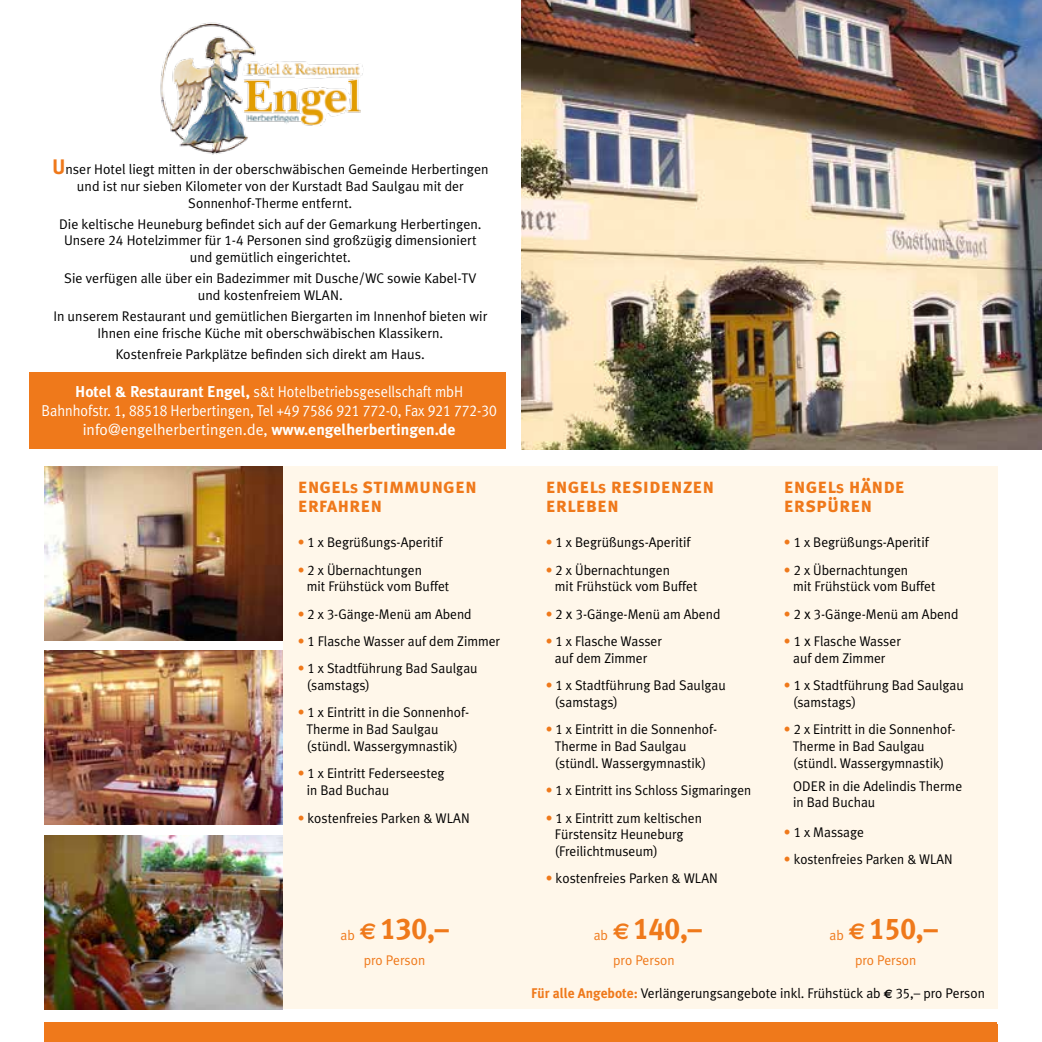
<style>
.page{position:relative;width:1042px;height:1042px;background:#fff}
.page>*{position:absolute;margin:0;border:0;box-sizing:border-box;transform-origin:0 0}
.t1{font:30.1px "Meta Plus Bold Caps";color:#ef791b}
.t2{font:21px/19.2px "Meta Plus Bold Caps";color:#ef791b}
.t3{font:15.75px/18.9px "Meta Plus Normal";color:#fff;text-align:center;scale:.91 1}
.t4{font:14px/16.8px "Meta Plus Normal";color:#000}
.t5{font:14px "Meta Plus Normal";color:#000;scale:.95 1}
.t6{font:14px "Meta Plus Normal";color:#ef791b}
.s1{font-family:"Meta Plus Bold Caps";font-size:21px;color:#ef791b}
.s2{font-family:"Meta Plus Normal Caps"}
.s3{font-family:"Meta Plus";font-weight:700}
.s4{font-family:"Meta Plus";font-weight:700;font-size:17.5px}
.s5{color:#ef791b}
.s6{font-family:"Meta Plus Normal";font-size:14px}
.s7{font-family:"Euro Sans";font-weight:700;font-size:22.75px}
.s8{font-family:"Meta Plus";font-weight:700;color:#ef791b}
.s9{font-family:"Euro Sans";font-weight:700;font-size:12.25px}
</style>
<div class="page">
<div style="left:283px;top:466px;width:714px;height:543px;background:#fff7ea"></div>
<img style="left:45px;top:835px;width:238px;height:174px">
<img style="left:45px;top:651px;width:238px;height:173px">
<img style="left:45px;top:466px;width:238px;height:174px">
<img style="left:521px;top:0;width:521px;height:449px">
<div style="left:45px;top:1022px;width:952px;height:20px;background:#ef791b"></div>
<img style="left:160px;top:22px;width:203px;height:133px">
<div style="left:30px;top:372px;width:476px;height:77px;background:#ef791b"></div>
<p class="t4" style="left:52px;top:160px;width:438px;text-align:center"><span class="s1">U</span>nser Hotel liegt mitten in der oberschwäbischen Gemeinde Herbertingen und ist nur sieben Kilometer von der Kurstadt Bad Saulgau mit der<br>Sonnenhof-Therme entfernt.</p>
<p class="t4" style="left:59px;top:215px;width:424px;text-align:center">Die keltische Heuneburg befindet sich auf der Gemarkung Herbertingen.<br>Unsere <span class="s2">24</span> Hotelzimmer für <span class="s2">1-4</span> Personen sind großzügig dimensioniert und gemütlich eingerichtet.</p>
<p class="t4" style="left:64px;top:270px;width:414px;text-align:center">Sie verfügen alle über ein Badezimmer mit Dusche/WC sowie Kabel-TV und kostenfreiem WLAN.</p>
<p class="t4" style="left:53px;top:307px;width:435px;text-align:center">In unserem Restaurant und gemütlichen Biergarten im Innenhof bieten wir<br>Ihnen eine frische Küche mit oberschwäbischen Klassikern.</p>
<p class="t4" style="left:116px;top:345px;width:310px">Kostenfreie Parkplätze befinden sich direkt am Haus.</p>
<p class="t3" style="left:42px;top:382px;width:502px"><span class="s3">Hotel &amp; Restaurant Engel,</span> s&amp;t Hotelbetriebsgesellschaft mbH<br>Bahnhofstr. <span class="s2">1, 88518</span> Herbertingen, Tel +<span class="s2">49 7586 921 772-0</span>, Fax <span class="s2">921 772-30 </span>info@engelherbertingen.de, <span class="s3">www.engelherbertingen.de</span></p>
<h2 class="t2" style="left:298px;top:476px;width:181px">engel<span class="s4">s</span> stimmungen erfahren</h2>
<p class="t4" style="left:298px;top:534px;width:146px"><span class="s5">•</span> <span class="s2">1</span> x Begrüßungs-Aperitif</p>
<p class="t4" style="left:307px;top:561px;width:144px;text-indent:-9px"><span class="s5">•</span> <span class="s2">2</span> x Übernachtungen<br>mit Frühstück vom Buffet</p>
<p class="t4" style="left:298px;top:605px;width:175px"><span class="s5">•</span> <span class="s2">2</span> x <span class="s2">3</span>-Gänge-Menü am Abend</p>
<p class="t4" style="left:298px;top:632px;width:204px"><span class="s5">•</span> <span class="s2">1</span> Flasche Wasser auf dem Zimmer</p>
<p class="t4" style="left:307px;top:660px;width:172px;text-indent:-9px"><span class="s5">•</span> <span class="s2">1</span> x Stadtführung Bad Saulgau (samstags)</p>
<p class="t4" style="left:307px;top:704px;width:164px;text-indent:-9px"><span class="s5">•</span> <span class="s2">1</span> x Eintritt in die Sonnenhof-<br>Therme in Bad Saulgau (stündl. Wassergymnastik)</p>
<p class="t4" style="left:307px;top:765px;width:139px;text-indent:-9px"><span class="s5">•</span> <span class="s2">1</span> x Eintritt Federseesteg in Bad Buchau</p>
<p class="t4" style="left:298px;top:809px;width:174px"><span class="s5">•</span> kostenfreies Parken &amp; WLAN</p>
<h1 class="t1" style="left:341px;top:911px;width:110px"><span class="s6">ab</span> <span class="s7">f</span> 130<span class="s3">,–</span></h1>
<p class="t6" style="left:364px;top:952px;width:63px">pro Person</p>
<h2 class="t2" style="left:546px;top:476px;width:170px">engel<span class="s4">s</span> residenzen erleben</h2>
<p class="t4" style="left:546px;top:534px;width:146px"><span class="s5">•</span> <span class="s2">1</span> x Begrüßungs-Aperitif</p>
<p class="t4" style="left:555px;top:561px;width:144px;text-indent:-9px"><span class="s5">•</span> <span class="s2">2</span> x Übernachtungen<br>mit Frühstück vom Buffet</p>
<p class="t4" style="left:546px;top:605px;width:176px"><span class="s5">•</span> <span class="s2">2 x 3</span>-Gänge-Menü am Abend</p>
<p class="t4" style="left:546px;top:632px;width:118px;text-align:center"><span class="s5">•</span> <span class="s2">1</span> x Flasche Wasser auf dem Zimmer</p>
<p class="t4" style="left:555px;top:677px;width:172px;text-indent:-9px"><span class="s5">•</span> <span class="s2">1</span> x Stadtführung Bad Saulgau (samstags)</p>
<p class="t4" style="left:555px;top:721px;width:164px;text-indent:-9px"><span class="s5">•</span> <span class="s2">1</span> x Eintritt in die Sonnenhof-<br>Therme in Bad Saulgau (stündl. Wassergymnastik)</p>
<p class="t5" style="left:546px;top:782px;width:218px"><span class="s5">•</span> <span class="s2">1</span> x Eintritt ins Schloss Sigmaringen</p>
<p class="t4" style="left:555px;top:809px;width:149px;text-indent:-9px"><span class="s5">•</span> <span class="s2">1</span> x Eintritt zum keltischen<br>Fürstensitz Heuneburg (Freilichtmuseum)</p>
<p class="t4" style="left:546px;top:870px;width:174px"><span class="s5">•</span> kostenfreies Parken &amp; WLAN</p>
<h2 class="t2" style="left:784px;top:476px;width:122px">engel<span class="s4">s</span> hände erspüren</h2>
<p class="t4" style="left:784px;top:534px;width:146px"><span class="s5">•</span> <span class="s2">1</span> x Begrüßungs-Aperitif</p>
<p class="t4" style="left:793px;top:561px;width:144px;text-indent:-9px"><span class="s5">•</span> <span class="s2">2</span> x Übernachtungen<br>mit Frühstück vom Buffet</p>
<p class="t4" style="left:784px;top:605px;width:176px"><span class="s5">•</span> <span class="s2">2 x 3-</span>Gänge-Menü am Abend</p>
<p class="t4" style="left:784px;top:632px;width:118px;text-align:center"><span class="s5">•</span> <span class="s2">1 x</span> Flasche Wasser auf dem Zimmer</p>
<p class="t4" style="left:793px;top:677px;width:172px;text-indent:-9px"><span class="s5">•</span> <span class="s2">1</span> x Stadtführung Bad Saulgau (samstags)</p>
<p class="t4" style="left:793px;top:721px;width:164px;text-indent:-9px"><span class="s5">•</span> <span class="s2">2</span> x Eintritt in die Sonnenhof-<br>Therme in Bad Saulgau (stündl. Wassergymnastik)</p>
<p class="t4" style="left:793px;top:777px;width:171px">ODER in die Adelindis Therme in Bad Buchau</p>
<p class="t4" style="left:784px;top:823px;width:82px"><span class="s5">•</span> <span class="s2">1</span> x Massage</p>
<p class="t5" style="left:784px;top:851px;width:179px"><span class="s5">•</span> kostenfreies Parken &amp; WLAN</p>
<h1 class="t1" style="left:594px;top:911px;width:110px"><span class="s6">ab</span> <span class="s7">f</span> 140<span class="s3">,–</span></h1>
<h1 class="t1" style="left:829px;top:911px;width:110px"><span class="s6">ab</span> <span class="s7">f</span> 150<span class="s3">,–</span></h1>
<p class="t6" style="left:613px;top:952px;width:63px">pro Person</p>
<p class="t6" style="left:855px;top:952px;width:63px">pro Person</p>
<p class="t4" style="left:531px;top:984px;width:455px"><span class="s8">Für alle Angebote:</span> Verlängerungsangebote inkl. Frühstück ab <span class="s9">c</span> <span class="s2">35</span>,– pro Person</p>
</div>
